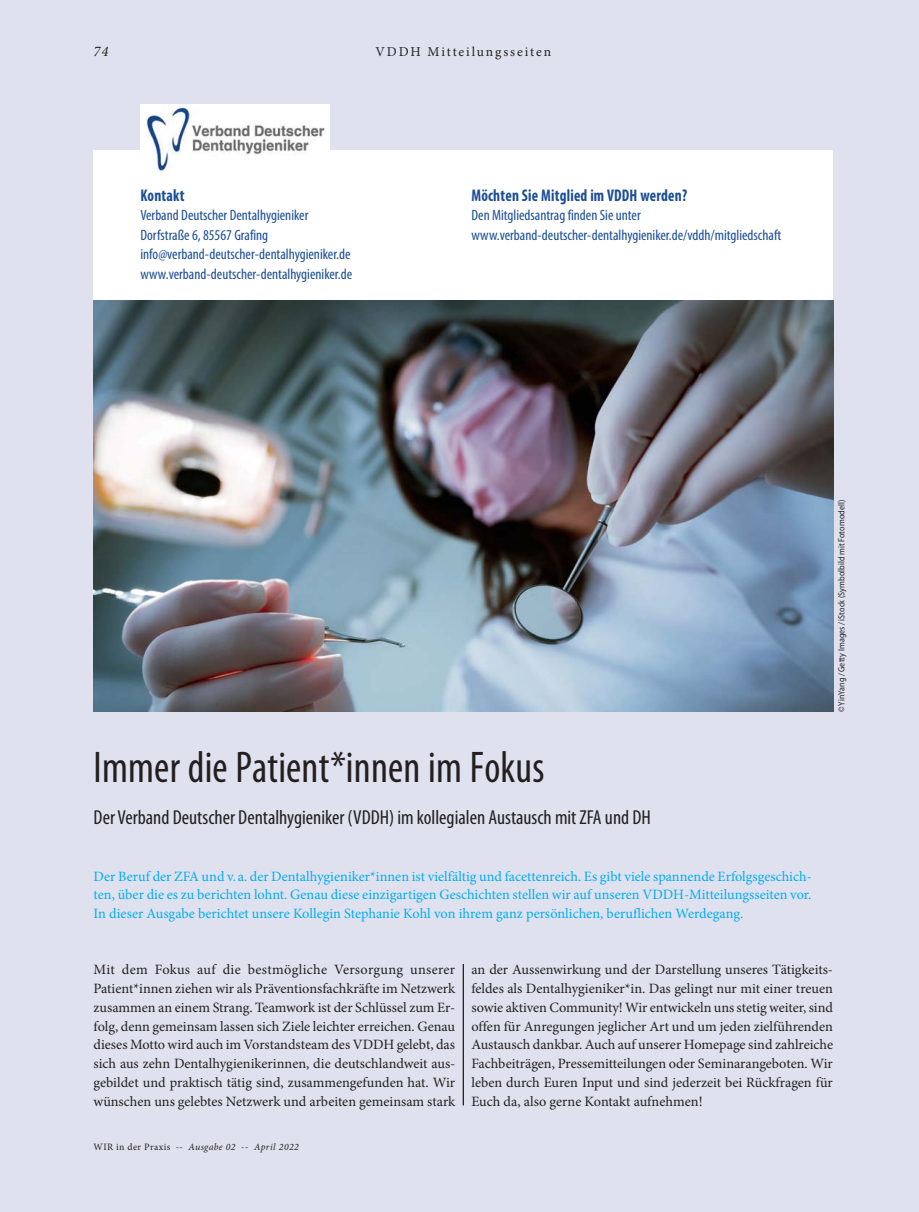
<style>
.page{position:relative;width:919px;height:1212px;background:#fff}
.page>*{position:absolute;margin:0;border:0;box-sizing:border-box;transform-origin:0 0}
.t1{font:condensed 44.55px "Myriad Pro";letter-spacing:.005em;color:#231f20;scale:.93 1}
.t2{font:condensed 20.25px "Myriad Pro";color:#231f20}
.t3{font:700 condensed 16.95px "Myriad Pro";letter-spacing:.015em;color:#1a4d95;scale:.9 1}
.t4{font:condensed 15px/19.5px "Myriad Pro";color:#1a4d95}
.t5{font:italic 14.7px "Minion Pro";color:#231f20}
.t6{font:14.25px/18.8px "Minion Pro";color:#231f20;text-align:justify}
.t7{font:14.25px/18.8px "Minion Pro";color:#00aeef;text-align:justify}
.t8{font:13.5px "Minion Pro";letter-spacing:.135em;color:#231f20}
.t9{font:italic 9.75px "Minion Pro";letter-spacing:.04em;color:#231f20}
.t10{font:9px "Myriad Pro";letter-spacing:.015em;color:#231f20;scale:.9 1}
.s1{font-style:normal}
</style>
<div class="page">
<div style="left:0;top:0;width:918px;height:1212px;background:#e0e1ee"></div>
<div style="left:94px;top:151px;width:739px;height:150px;background:#fff"></div>
<img style="left:141px;top:104px;width:189px;height:69px">
<hr style="left:463px;top:964px;width:1px;height:141px;background:#231f20">
<img style="left:94px;top:301px;width:739px;height:411px">
<p class="t5" style="left:94px;top:42px;width:16px">74</p>
<p class="t8" style="left:375px;top:46px;width:177px">VDDH Mitteilungsseiten</p>
<p class="t3" style="left:140px;top:189px;width:51px">Kontakt</p>
<p class="t4" style="left:140px;top:207px;width:213px">Verband Deutscher Dentalhygieniker Dorfstraße 6, 85567 Grafing info@verband-deutscher-dentalhygieniker.de www.verband-deutscher-dentalhygieniker.de</p>
<p class="t3" style="left:471px;top:189px;width:241px">Möchten Sie Mitglied im VDDH werden?</p>
<p class="t4" style="left:471px;top:207px;width:311px">Den Mitgliedsantrag finden Sie unter www.verband-deutscher-dentalhygieniker.de/vddh/mitgliedschaft</p>
<h1 class="t1" style="left:94px;top:751px;width:486px">Immer die Patient*innen im Fokus</h1>
<h2 class="t2" style="left:94px;top:810px;width:558px">Der Verband Deutscher Dentalhygieniker (VDDH) im kollegialen Austausch mit ZFA und DH</h2>
<p class="t7" style="left:94px;top:868px;width:719px">Der Beruf der ZFA und v. a. der Dentalhygieniker*innen ist vielfältig und facettenreich. Es gibt viele spannende Erfolgsgeschich&shy;ten, über die es zu berichten lohnt. Genau diese einzigartigen Geschichten stellen wir auf unseren VDDH-Mitteilungsseiten vor.<br>In dieser Ausgabe berichtet unsere Kollegin Stephanie Kohl von ihrem ganz persönlichen, beruflichen Werdegang.</p>
<p class="t10" style="left:838px;top:712px;width:238px;rotate:-90deg">© YinYang / Getty Images / iStock (Symbolbild mit Fotomodell)</p>
<p class="t6" style="left:94px;top:962px;width:363px">Mit dem Fokus auf die bestmögliche Versorgung unserer Patient*innen ziehen wir als Präventionsfachkräfte im Netzwerk zusammen an einem Strang. Teamwork ist der Schlüssel zum Er&shy;folg, denn gemeinsam lassen sich Ziele leichter erreichen. Genau dieses Motto wird auch im Vorstandsteam des VDDH gelebt, das sich aus zehn Dentalhygienikerinnen, die deutschlandweit aus&shy;gebildet und praktisch tätig sind, zusammengefunden hat. Wir wünschen uns gelebtes Netzwerk und arbeiten gemeinsam stark</p>
<p class="t6" style="left:471px;top:962px;width:363px">an der Aussenwirkung und der Darstellung unseres Tätigkeits&shy;feldes als Dentalhygieniker*in. Das gelingt nur mit einer treuen sowie aktiven Community! Wir entwickeln uns stetig weiter, sind offen für Anregungen jeglicher Art und um jeden zielführenden Austausch dankbar. Auch auf unserer Homepage sind zahlreiche Fachbeiträgen, Pressemitteilungen oder Seminarangeboten. Wir leben durch Euren Input und sind jederzeit bei Rückfragen für Euch da, also gerne Kontakt aufnehmen!</p>
<p class="t9" style="left:94px;top:1141px;width:207px"><span class="s1">WIR in der Praxis</span> -- Ausgabe 02 -- April 2022</p>
</div>
